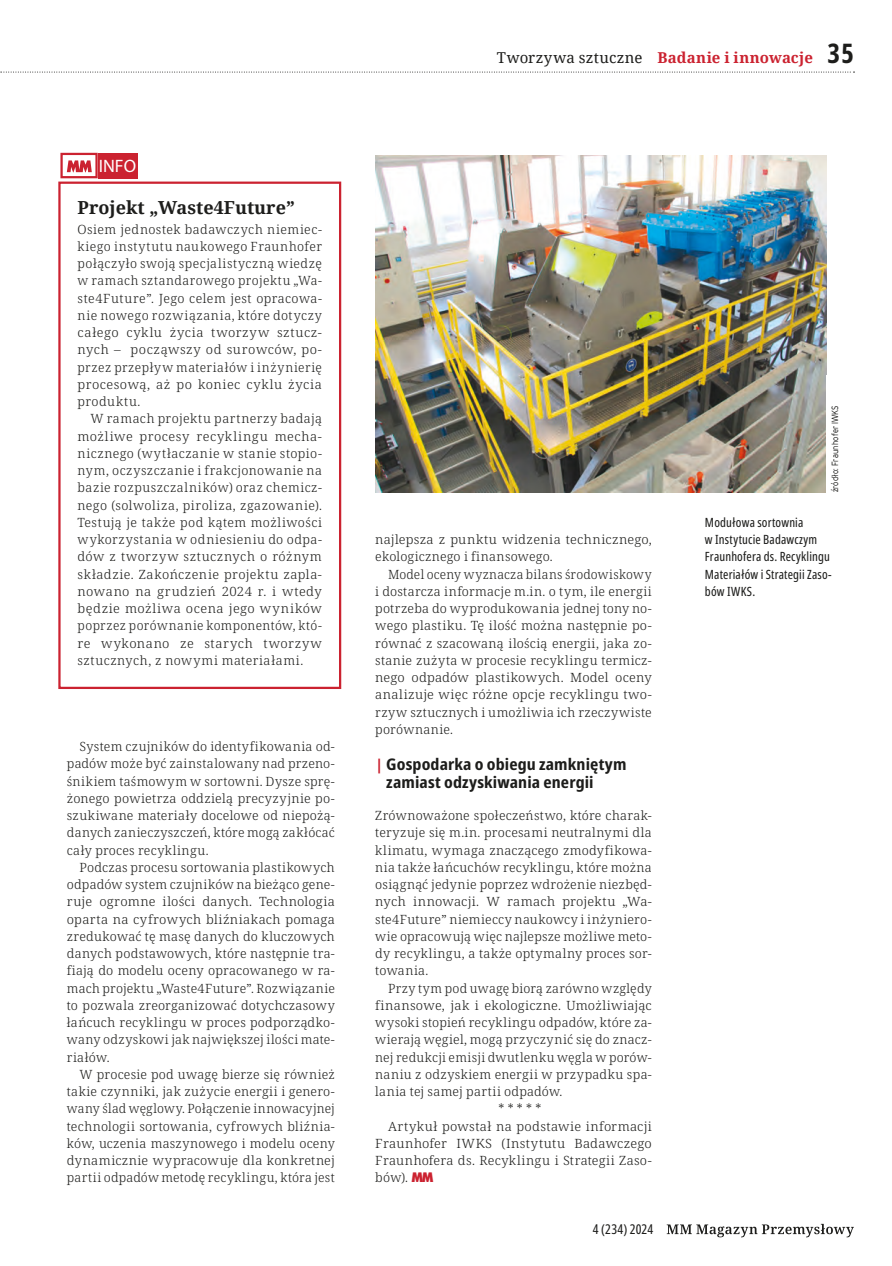
<style>
.page{position:relative;width:892px;height:1266px;background:#fff}
.page>*{position:absolute;margin:0;border:0;box-sizing:border-box;transform-origin:0 0}
.t1{font:700 18px "Noto Serif";color:#1d1d1b}
.t2{font:18px "Myriad Pro";color:#fff}
.t3{font:700 extra-condensed 16.05px/18.8px "Noto Sans";letter-spacing:.005em;color:#1d1d1b;scale:1.12 1}
.t4{font:700 15px "Noto Serif";letter-spacing:.015em;color:#cb2230}
.t5{font:extra-condensed 13.5px "Noto Sans";letter-spacing:.01em;color:#1d1d1b}
.t6{font:300 12.75px "Noto Serif";letter-spacing:.025em;color:#1d1d1b}
.t7{font:300 12.75px "Noto Serif";letter-spacing:.045em;color:#1d1d1b}
.t8{font:extra-condensed 12.75px/17.2px "Noto Sans";letter-spacing:.015em;color:#1d1d1b}
.t9{font:300 12.75px "Noto Serif";letter-spacing:.05em;color:#1d1d1b}
.t10{font:300 12.75px "Noto Serif";letter-spacing:.055em;color:#1d1d1b}
.t11{font:9px "TT Prosto Sans";letter-spacing:.02em;color:#1d1d1b;scale:.75 1}
.s1{font-weight:400;color:#1d1d1b}
.s2{font-family:"Noto Sans";font-stretch:extra-condensed;font-size:27px;color:#1d1d1b}
.s3{font-stretch:normal;font-size:15px;color:#cb2230}
.s4{font-family:"Futura Std";font-weight:800;color:#cb2230}
</style>
<div class="page">
<svg style="left:0;top:72px;width:854px;height:1px"></svg>
<svg style="left:666px;top:1224px;width:187px;height:13px"></svg>
<div style="left:98px;top:153px;width:40px;height:25px;background:#cb2230"></div>
<div style="left:58px;top:182px;width:283px;height:507px;border:2px solid #cb2230"></div>
<div style="left:60px;top:153px;width:38px;height:25px;background:#fff;border:2px solid #cb2230"></div>
<svg style="left:67px;top:160px;width:25px;height:12px"></svg>
<img style="left:375px;top:155px;width:451px;height:337px">
<p class="t2" style="left:99px;top:154px;width:39px">INFO</p>
<p class="t1" style="left:78px;top:195px;width:219px">Projekt „Waste4Future”</p>
<p class="t6" style="left:78px;top:220px;width:246px">Osiem jednostek badawczych niemiec-</p>
<p class="t6" style="left:78px;top:238px;width:246px">kiego instytutu naukowego Fraunhofer</p>
<p class="t7" style="left:78px;top:255px;width:246px">połączyło swoją specjalistyczną wiedzę</p>
<p class="t7" style="left:78px;top:272px;width:246px">w ramach sztandarowego projektu „Wa-</p>
<p class="t6" style="left:78px;top:289px;width:246px">ste4Future”. Jego celem jest opracowa-</p>
<p class="t7" style="left:78px;top:307px;width:246px">nie nowego rozwiązania, które dotyczy</p>
<p class="t10" style="left:78px;top:324px;width:246px">całego cyklu życia tworzyw sztucz-</p>
<p class="t6" style="left:78px;top:341px;width:246px">nych – począwszy od surowców, po-</p>
<p class="t9" style="left:78px;top:358px;width:246px">przez przepływ materiałów i inżynierię</p>
<p class="t6" style="left:78px;top:376px;width:246px">procesową, aż po koniec cyklu życia</p>
<p class="t7" style="left:78px;top:393px;width:64px">produktu.</p>
<p class="t7" style="left:90px;top:410px;width:233px">W ramach projektu partnerzy badają</p>
<p class="t7" style="left:78px;top:427px;width:246px">możliwe procesy recyklingu mecha-</p>
<p class="t7" style="left:78px;top:445px;width:246px">nicznego (wytłaczanie w stanie stopio-</p>
<p class="t6" style="left:78px;top:462px;width:246px">nym, oczyszczanie i frakcjonowanie na</p>
<p class="t6" style="left:78px;top:479px;width:246px">bazie rozpuszczalników) oraz chemicz-</p>
<p class="t6" style="left:78px;top:496px;width:246px">nego (solwoliza, piroliza, zgazowanie).</p>
<p class="t6" style="left:78px;top:514px;width:246px">Testują je także pod kątem możliwości</p>
<p class="t7" style="left:78px;top:531px;width:246px">wykorzystania w odniesieniu do odpa-</p>
<p class="t7" style="left:78px;top:548px;width:246px">dów z tworzyw sztucznych o różnym</p>
<p class="t6" style="left:78px;top:565px;width:246px">składzie. Zakończenie projektu zapla-</p>
<p class="t6" style="left:78px;top:583px;width:246px">nowano na grudzień 2024 r. i wtedy</p>
<p class="t6" style="left:78px;top:600px;width:246px">będzie możliwa ocena jego wyników</p>
<p class="t6" style="left:78px;top:617px;width:246px">poprzez porównanie komponentów, któ-</p>
<p class="t7" style="left:78px;top:634px;width:246px">re wykonano ze starych tworzyw</p>
<p class="t9" style="left:78px;top:652px;width:227px">sztucznych, z nowymi materiałami.</p>
<p class="t6" style="left:80px;top:738px;width:257px">System czujników do identyfikowania od-</p>
<p class="t6" style="left:67px;top:755px;width:269px">padów może być zainstalowany nad przeno-</p>
<p class="t6" style="left:67px;top:772px;width:269px">śnikiem taśmowym w sortowni. Dysze sprę-</p>
<p class="t6" style="left:67px;top:790px;width:269px">żonego powietrza oddzielą precyzyjnie po-</p>
<p class="t6" style="left:67px;top:807px;width:269px">szukiwane materiały docelowe od niepożą-</p>
<p class="t6" style="left:67px;top:824px;width:269px">danych zanieczyszczeń, które mogą zakłócać</p>
<p class="t6" style="left:67px;top:841px;width:143px">cały proces recyklingu.</p>
<p class="t6" style="left:80px;top:859px;width:257px">Podczas procesu sortowania plastikowych</p>
<p class="t6" style="left:67px;top:876px;width:269px">odpadów system czujników na bieżąco gene-</p>
<p class="t6" style="left:67px;top:893px;width:269px">ruje ogromne ilości danych. Technologia</p>
<p class="t6" style="left:67px;top:910px;width:269px">oparta na cyfrowych bliźniakach pomaga</p>
<p class="t6" style="left:67px;top:928px;width:269px">zredukować tę masę danych do kluczowych</p>
<p class="t6" style="left:67px;top:945px;width:269px">danych podstawowych, które następnie tra-</p>
<p class="t6" style="left:67px;top:962px;width:269px">fiają do modelu oceny opracowanego w ra-</p>
<p class="t6" style="left:67px;top:979px;width:269px">mach projektu „Waste4Future”. Rozwiązanie</p>
<p class="t6" style="left:67px;top:997px;width:269px">to pozwala zreorganizować dotychczasowy</p>
<p class="t6" style="left:67px;top:1014px;width:269px">łańcuch recyklingu w proces podporządko-</p>
<p class="t6" style="left:67px;top:1031px;width:269px">wany odzyskowi jak największej ilości mate-</p>
<p class="t6" style="left:67px;top:1048px;width:44px">riałów.</p>
<p class="t6" style="left:80px;top:1066px;width:257px">W procesie pod uwagę bierze się również</p>
<p class="t6" style="left:67px;top:1083px;width:269px">takie czynniki, jak zużycie energii i genero-</p>
<p class="t6" style="left:67px;top:1100px;width:269px">wany ślad węglowy. Połączenie innowacyjnej</p>
<p class="t6" style="left:67px;top:1117px;width:269px">technologii sortowania, cyfrowych bliźnia-</p>
<p class="t6" style="left:67px;top:1135px;width:269px">ków, uczenia maszynowego i modelu oceny</p>
<p class="t6" style="left:67px;top:1152px;width:269px">dynamicznie wypracowuje dla konkretnej</p>
<p class="t6" style="left:67px;top:1169px;width:269px">partii odpadów metodę recyklingu, która jest</p>
<p class="t4" style="left:496px;top:47px;width:358px"><span class="s1">Tworzywa sztuczne</span> Badanie i innowacje <span class="s2">35</span></p>
<p class="t6" style="left:375px;top:531px;width:278px">najlepsza z punktu widzenia technicznego,</p>
<p class="t6" style="left:375px;top:548px;width:179px">ekologicznego i finansowego.</p>
<p class="t6" style="left:388px;top:565px;width:265px">Model oceny wyznacza bilans środowiskowy</p>
<p class="t6" style="left:375px;top:583px;width:278px">i dostarcza informacje m.in. o tym, ile energii</p>
<p class="t6" style="left:375px;top:600px;width:278px">potrzeba do wyprodukowania jednej tony no-</p>
<p class="t6" style="left:375px;top:617px;width:278px">wego plastiku. Tę ilość można następnie po-</p>
<p class="t6" style="left:375px;top:634px;width:278px">równać z szacowaną ilością energii, jaka zo-</p>
<p class="t6" style="left:375px;top:652px;width:278px">stanie zużyta w procesie recyklingu termicz-</p>
<p class="t6" style="left:375px;top:669px;width:278px">nego odpadów plastikowych. Model oceny</p>
<p class="t6" style="left:375px;top:686px;width:278px">analizuje więc różne opcje recyklingu two-</p>
<p class="t6" style="left:375px;top:703px;width:278px">rzyw sztucznych i umożliwia ich rzeczywiste</p>
<p class="t6" style="left:375px;top:721px;width:79px">porównanie.</p>
<p class="t3" style="left:386px;top:755px;width:216px;text-indent:-11px"><span class="s3">|</span> Gospodarka o obiegu zamkniętym zamiast odzyskiwania energii</p>
<p class="t6" style="left:375px;top:807px;width:278px">Zrównoważone społeczeństwo, które charak-</p>
<p class="t6" style="left:375px;top:824px;width:278px">teryzuje się m.in. procesami neutralnymi dla</p>
<p class="t6" style="left:375px;top:841px;width:278px">klimatu, wymaga znaczącego zmodyfikowa-</p>
<p class="t6" style="left:375px;top:859px;width:278px">nia także łańcuchów recyklingu, które można</p>
<p class="t6" style="left:375px;top:876px;width:278px">osiągnąć jedynie poprzez wdrożenie niezbęd-</p>
<p class="t6" style="left:375px;top:893px;width:278px">nych innowacji. W ramach projektu „Wa-</p>
<p class="t6" style="left:375px;top:910px;width:278px">ste4Future” niemieccy naukowcy i inżyniero-</p>
<p class="t6" style="left:375px;top:928px;width:278px">wie opracowują więc najlepsze możliwe meto-</p>
<p class="t6" style="left:375px;top:945px;width:278px">dy recyklingu, a także optymalny proces sor-</p>
<p class="t6" style="left:375px;top:962px;width:55px">towania.</p>
<p class="t6" style="left:388px;top:979px;width:265px">Przy tym pod uwagę biorą zarówno względy</p>
<p class="t6" style="left:375px;top:997px;width:278px">finansowe, jak i ekologiczne. Umożliwiając</p>
<p class="t6" style="left:375px;top:1014px;width:278px">wysoki stopień recyklingu odpadów, które za-</p>
<p class="t6" style="left:375px;top:1031px;width:278px">wierają węgiel, mogą przyczynić się do znacz-</p>
<p class="t6" style="left:375px;top:1048px;width:278px">nej redukcji emisji dwutlenku węgla w porów-</p>
<p class="t6" style="left:375px;top:1066px;width:278px">naniu z odzyskiem energii w przypadku spa-</p>
<p class="t6" style="left:375px;top:1083px;width:189px">lania tej samej partii odpadów.</p>
<p class="t6" style="left:498px;top:1100px;width:44px">* * * * *</p>
<p class="t6" style="left:388px;top:1117px;width:265px">Artykuł powstał na podstawie informacji</p>
<p class="t6" style="left:375px;top:1135px;width:278px">Fraunhofer IWKS (Instytutu Badawczego</p>
<p class="t6" style="left:375px;top:1152px;width:278px">Fraunhofera ds. Recyklingu i Strategii Zaso-</p>
<p class="t6" style="left:375px;top:1169px;width:60px">bów). <span class="s4">MM</span></p>
<p class="t5" style="left:593px;top:1220px;width:62px">4 (234) 2024</p>
<p class="t11" style="left:829px;top:492px;width:117px;rotate:-90deg">źródło: Fraunhofer IWKS</p>
<p class="t8" style="left:705px;top:514px;width:128px">Modułowa sortownia<br>w Instytucie Badawczym<br>Fraunhofera ds. Recyklingu<br>Materiałów i Strategii Zaso&shy;bów IWKS.</p>
</div>
